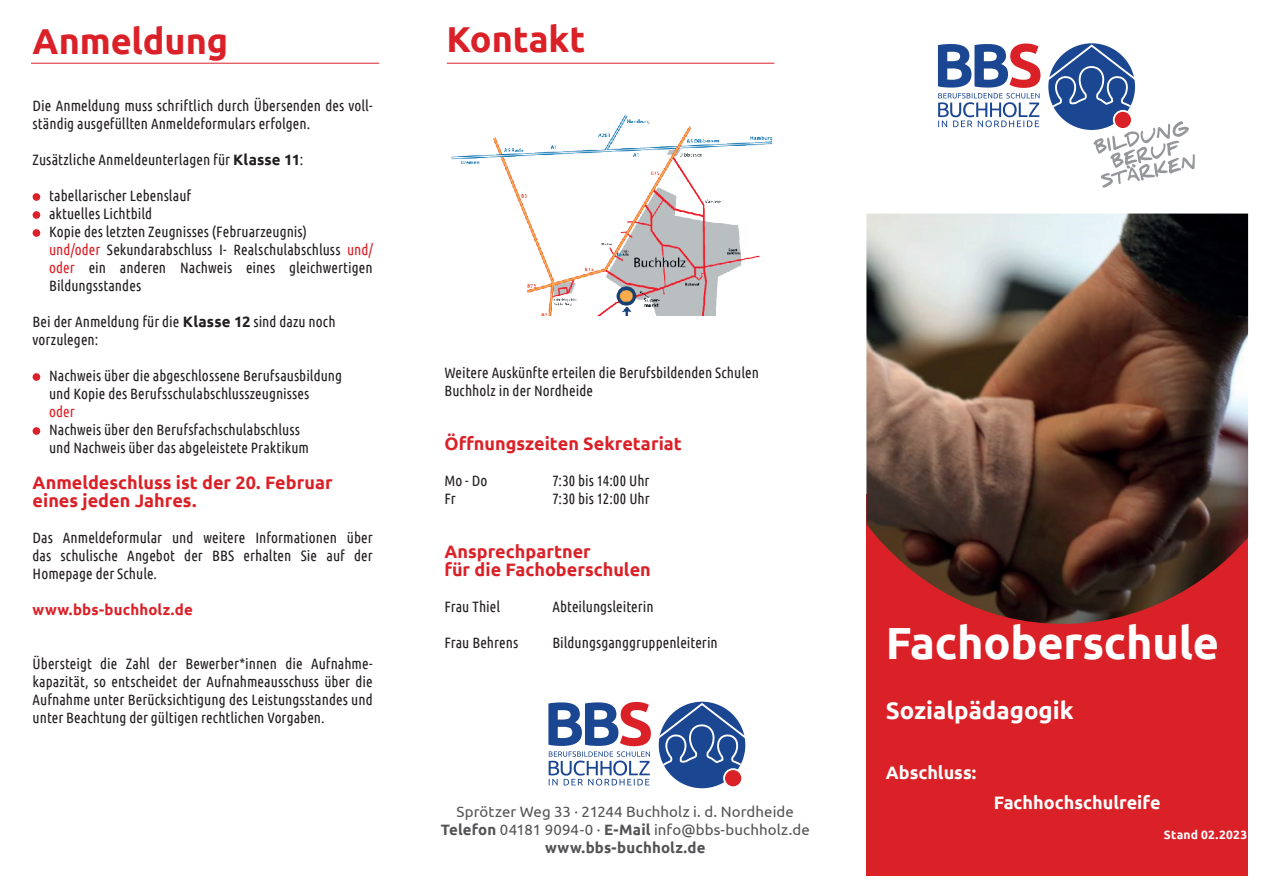
<style>
.page{position:relative;width:1263px;height:893px;background:#fff}
.page>*{position:absolute;margin:0;border:0;box-sizing:border-box;transform-origin:0 0}
.t1{font:700 45px "Ubuntu";letter-spacing:-.005em;color:#fff}
.t2{font:700 36px "Ubuntu";color:#da2128}
.t3{font:700 24px "Ubuntu";color:#fff}
.t4{font:700 18px/18px "Ubuntu";color:#da2128}
.t5{font:700 18px "Ubuntu";color:#fff}
.t6{font:15px/18px "Ubuntu Condensed";letter-spacing:.005em;color:#231f20}
.t7{font:15px/18px "Ubuntu";letter-spacing:.01em;color:#535355;text-align:center}
.t8{font:700 15px "Ubuntu";letter-spacing:.01em;color:#da2128}
.t9{font:15px "Ubuntu Condensed";color:#da2128}
.t10{font:700 12px "Ubuntu";letter-spacing:.02em;color:#fff}
.s1{font-family:"Ubuntu";font-weight:700}
.s2{color:#da2128}
.s3{font-weight:700}
</style>
<div class="page">
<div style="left:33px;top:193px;width:7px;height:8px;background:#da2128;border-radius:50%"></div>
<div style="left:33px;top:211px;width:7px;height:8px;background:#da2128;border-radius:50%"></div>
<div style="left:33px;top:229px;width:7px;height:8px;background:#da2128;border-radius:50%"></div>
<div style="left:33px;top:373px;width:7px;height:8px;background:#da2128;border-radius:50%"></div>
<div style="left:33px;top:427px;width:7px;height:8px;background:#da2128;border-radius:50%"></div>
<hr style="left:31px;top:63px;width:348px;height:1px;background:#da2128">
<hr style="left:447px;top:63px;width:327px;height:1px;background:#da2128">
<img style="left:451px;top:114px;width:322px;height:202px">
<svg style="left:548px;top:702px;width:103px;height:83px"></svg>
<svg style="left:660px;top:703px;width:84px;height:82px"></svg>
<div style="left:657px;top:700px;width:90px;height:90px;border:2px solid #fff;border-radius:50%"></div>
<div style="left:724px;top:769px;width:18px;height:18px;background:#da2128;border-radius:50%"></div>
<div style="left:723px;top:768px;width:20px;height:20px;border:2px solid #fff;border-radius:50%"></div>
<div style="left:866px;top:494px;width:382px;height:382px;background:#da2128"></div>
<img style="left:866px;top:214px;width:382px;height:410px">
<svg style="left:938px;top:44px;width:102px;height:83px"></svg>
<svg style="left:1049px;top:44px;width:146px;height:144px"></svg>
<div style="left:1046px;top:41px;width:91px;height:91px;border:2px solid #fff;border-radius:50%"></div>
<div style="left:1114px;top:111px;width:18px;height:18px;background:#da2128;border-radius:50%"></div>
<div style="left:1113px;top:110px;width:20px;height:20px;border:2px solid #fff;border-radius:50%"></div>
<h2 class="t2" style="left:33px;top:19px;width:197px">Anmeldung</h2>
<p class="t6" style="left:33px;top:96px;width:342px">Die Anmeldung muss schriftlich durch Übersenden des voll&shy;ständig ausgefüllten Anmeldeformulars erfolgen.</p>
<p class="t6" style="left:33px;top:150px;width:272px">Zusätzliche Anmeldeunterlagen für <span class="s1">Klasse 11</span>:</p>
<p class="t6" style="left:49px;top:186px;width:325px">tabellarischer Lebenslauf<br>aktuelles Lichtbild<br>Kopie des letzten Zeugnisses (Februarzeugnis)<br><span class="s2">und/oder</span> Sekundarabschluss I- Realschulabschluss <span class="s2">und/ oder</span> ein anderen Nachweis eines gleichwertigen Bildungsstandes</p>
<p class="t6" style="left:33px;top:312px;width:305px">Bei der Anmeldung für die <span class="s1">Klasse 12</span> sind dazu noch vorzulegen:</p>
<p class="t6" style="left:49px;top:366px;width:295px">Nachweis über die abgeschlossene Berufsausbildung und Kopie des Berufsschulabschlusszeugnisses</p>
<p class="t9" style="left:49px;top:402px;width:27px">oder</p>
<p class="t6" style="left:49px;top:420px;width:261px">Nachweis über den Berufsfachschulabschluss und Nachweis über das abgeleistete Praktikum</p>
<p class="t4" style="left:33px;top:473px;width:302px">Anmeldeschluss ist der 20. Februar eines jeden Jahres.</p>
<p class="t6" style="left:33px;top:528px;width:342px;text-align:justify">Das Anmeldeformular und weitere Informationen über das schulische Angebot der BBS erhalten Sie auf der Homepage der Schule.</p>
<p class="t8" style="left:33px;top:600px;width:162px">www.bbs-buchholz.de</p>
<p class="t6" style="left:33px;top:654px;width:342px;text-align:justify">Übersteigt die Zahl der Bewerber*innen die Aufnahme&shy;kapazität, so entscheidet der Aufnahmeausschuss über die Aufnahme unter Berücksichtigung des Leistungsstandes und unter Beachtung der gültigen rechtlichen Vorgaben.</p>
<h2 class="t2" style="left:446px;top:17px;width:140px">Kontakt</h2>
<p class="t6" style="left:444px;top:364px;width:316px">Weitere Auskünfte erteilen die Berufsbildenden Schulen<br>Buchholz in der Nordheide</p>
<p class="t4" style="left:444px;top:435px;width:239px">Öffnungszeiten Sekretariat</p>
<p class="t6" style="left:444px;top:472px;width:45px">Mo - Do</p>
<p class="t6" style="left:552px;top:472px;width:99px">7:30 bis 14:00 Uhr</p>
<p class="t6" style="left:444px;top:490px;width:13px">Fr</p>
<p class="t6" style="left:552px;top:490px;width:99px">7:30 bis 12:00 Uhr</p>
<p class="t4" style="left:444px;top:543px;width:208px">Ansprechpartner<br>für die Fachoberschulen</p>
<p class="t6" style="left:444px;top:598px;width:57px">Frau Thiel</p>
<p class="t6" style="left:552px;top:598px;width:103px">Abteilungsleiterin</p>
<p class="t6" style="left:444px;top:634px;width:75px">Frau Behrens</p>
<p class="t6" style="left:552px;top:634px;width:167px">Bildungsganggruppenleiterin</p>
<p class="t7" style="left:441px;top:802px;width:370px">Sprötzer Weg 33 · 21244 Buchholz i. d. Nordheide<br><span class="s3">Telefon</span> 04181 9094-0 · <span class="s3">E-Mail</span> info@bbs-buchholz.de <span class="s3">www.bbs-buchholz.de</span></p>
<h1 class="t1" style="left:886px;top:615px;width:335px">Fachoberschule</h1>
<h3 class="t3" style="left:886px;top:696px;width:189px">Sozialpädagogik</h3>
<p class="t5" style="left:886px;top:761px;width:92px">Abschluss:</p>
<p class="t5" style="left:994px;top:791px;width:168px">Fachhochschulreife</p>
<p class="t10" style="left:1164px;top:827px;width:85px">Stand 02.2023</p>
</div>
